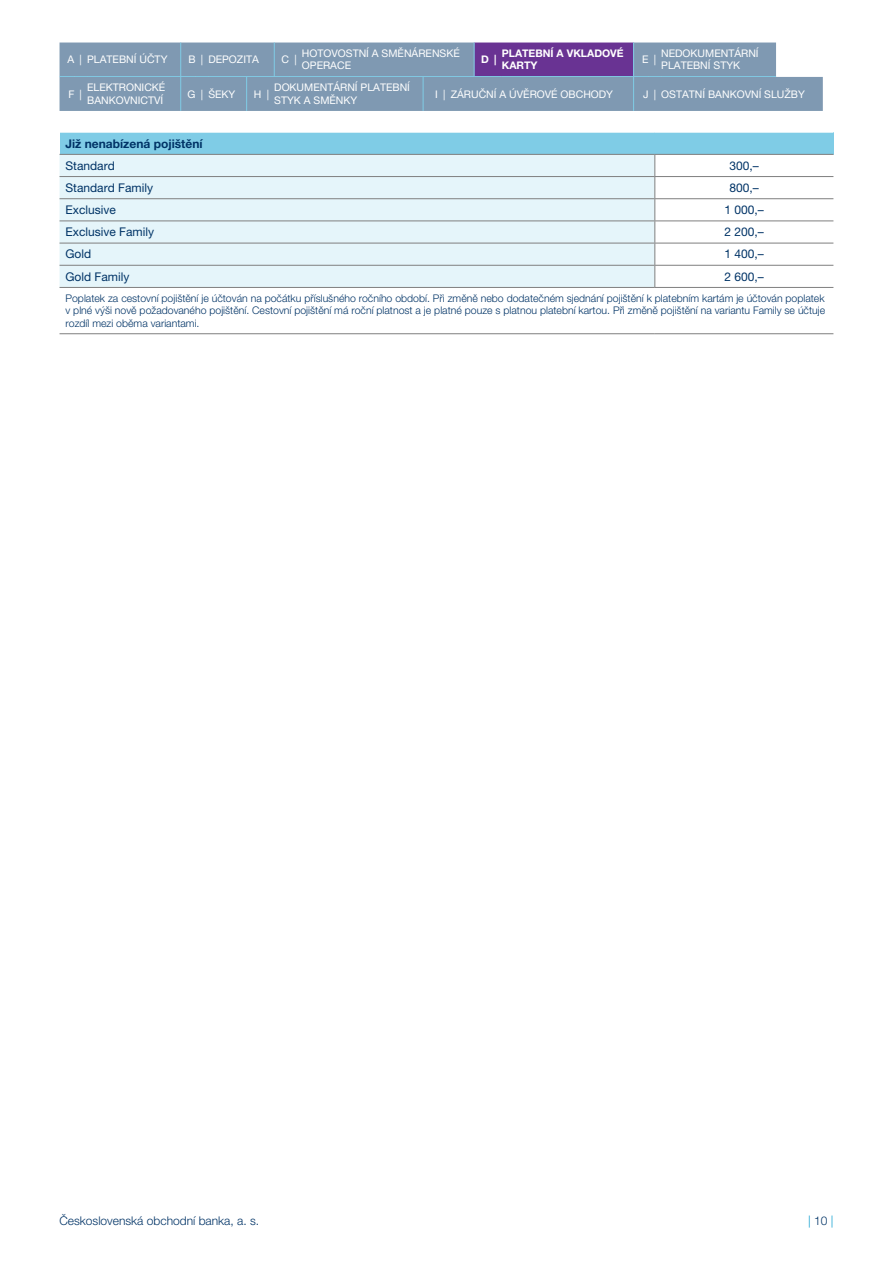
<style>
.page{position:relative;width:893px;height:1263px;background:#fff}
.page>*{position:absolute;margin:0;border:0;box-sizing:border-box;transform-origin:0 0}
.t1{font:12px "Helvetica Neue LT Pro";color:#036}
.t2{font:300 12px "Helvetica Neue LT Pro";color:#036}
.Nadpis_hlavni_3{font:700 12px "Helvetica Neue LT Pro";color:#036}
.t3{font:300 12px "Helvetica Neue LT Pro";color:#0099cd}
.Normal_poznamka_bez{font:300 10.5px/12.6px "Helvetica Neue LT Pro";color:#036;text-align:justify}
.t4{font:10.5px/12.6px "Helvetica Neue LT Pro";color:#fff}
.t5{font:700 10.5px/12.6px "Helvetica Neue LT Pro";color:#fff}
.s1{color:#036}
</style>
<div class="page">
<div style="left:60px;top:132px;width:773px;height:22px;background:#7fcce6"></div>
<svg style="left:60px;top:155px;width:773px;height:132px;fill:#e5f5fa"></svg>
<hr style="left:60px;top:154px;width:595px;height:1px;background:#7f7f7f">
<hr style="left:655px;top:154px;width:178px;height:1px;background:#7f7f7f">
<hr style="left:60px;top:176px;width:595px;height:1px;background:#7f7f7f">
<hr style="left:655px;top:176px;width:178px;height:1px;background:#7f7f7f">
<hr style="left:60px;top:198px;width:595px;height:1px;background:#7f7f7f">
<hr style="left:655px;top:198px;width:178px;height:1px;background:#7f7f7f">
<hr style="left:60px;top:221px;width:595px;height:1px;background:#7f7f7f">
<hr style="left:655px;top:221px;width:178px;height:1px;background:#7f7f7f">
<hr style="left:60px;top:243px;width:595px;height:1px;background:#7f7f7f">
<hr style="left:655px;top:243px;width:178px;height:1px;background:#7f7f7f">
<hr style="left:60px;top:265px;width:595px;height:1px;background:#7f7f7f">
<hr style="left:655px;top:265px;width:178px;height:1px;background:#7f7f7f">
<svg style="left:654px;top:155px;width:1px;height:132px"></svg>
<hr style="left:60px;top:333px;width:595px;height:1px;background:#7f7f7f">
<hr style="left:655px;top:333px;width:178px;height:1px;background:#7f7f7f">
<hr style="left:60px;top:132px;width:595px;height:1px;background:#fff">
<hr style="left:655px;top:132px;width:178px;height:1px;background:#fff">
<hr style="left:60px;top:287px;width:595px;height:1px;background:#7f7f7f">
<hr style="left:655px;top:287px;width:178px;height:1px;background:#7f7f7f">
<svg style="left:60px;top:43px;width:763px;height:68px;background:#8092b2"></svg>
<hr style="left:633px;top:77px;width:1px;height:34px;background:#80cce6">
<hr style="left:246px;top:77px;width:1px;height:34px;background:#80cce6">
<hr style="left:423px;top:77px;width:1px;height:34px;background:#80cce6">
<hr style="left:180px;top:77px;width:1px;height:34px;background:#80cce6">
<p class="t4" style="left:68px;top:53px;width:8px">A</p>
<p class="t4" style="left:80px;top:53px;width:4px">|</p>
<p class="t4" style="left:87px;top:53px;width:82px">PLATEBNÍ ÚČTY</p>
<p class="t4" style="left:188px;top:53px;width:9px">B</p>
<p class="t4" style="left:201px;top:53px;width:4px">|</p>
<p class="t4" style="left:208px;top:53px;width:52px">DEPOZITA</p>
<p class="t4" style="left:282px;top:53px;width:9px">C</p>
<p class="t4" style="left:294px;top:53px;width:4px">|</p>
<p class="t4" style="left:302px;top:47px;width:159px">HOTOVOSTNÍ A SMĚNÁRENSKÉ<br>OPERACE</p>
<p class="t5" style="left:481px;top:53px;width:9px">D</p>
<p class="t5" style="left:494px;top:53px;width:4px">|</p>
<p class="t5" style="left:502px;top:47px;width:123px">PLATEBNÍ A VKLADOVÉ<br>KARTY</p>
<p class="t4" style="left:642px;top:53px;width:8px">E</p>
<p class="t4" style="left:654px;top:53px;width:4px">|</p>
<p class="t4" style="left:661px;top:47px;width:99px">NEDOKUMENTÁRNÍ<br>PLATEBNÍ STYK</p>
<p class="t4" style="left:68px;top:88px;width:8px">F</p>
<p class="t4" style="left:80px;top:88px;width:4px">|</p>
<p class="t4" style="left:87px;top:81px;width:80px">ELEKTRONICKÉ<br>BANKOVNICTVÍ</p>
<p class="t4" style="left:188px;top:88px;width:9px">G</p>
<p class="t4" style="left:201px;top:88px;width:4px">|</p>
<p class="t4" style="left:208px;top:88px;width:29px">ŠEKY</p>
<p class="t4" style="left:254px;top:88px;width:9px">H</p>
<p class="t4" style="left:267px;top:88px;width:4px">|</p>
<p class="t4" style="left:274px;top:81px;width:137px">DOKUMENTÁRNÍ PLATEBNÍ<br>STYK A SMĚNKY</p>
<p class="t4" style="left:435px;top:88px;width:4px">I</p>
<p class="t4" style="left:443px;top:88px;width:4px">|</p>
<p class="t4" style="left:451px;top:88px;width:164px">ZÁRUČNÍ A ÚVĚROVÉ OBCHODY</p>
<p class="t4" style="left:643px;top:88px;width:7px">J</p>
<p class="t4" style="left:654px;top:88px;width:4px">|</p>
<p class="t4" style="left:661px;top:88px;width:145px">OSTATNÍ BANKOVNÍ SLUŽBY</p>
<p class="Nadpis_hlavni_3" style="left:66px;top:136px;width:139px">Již nenabízená pojištění</p>
<p class="t1" style="left:66px;top:158px;width:51px">Standard</p>
<p class="t1" style="left:729px;top:158px;width:31px">300,–</p>
<p class="t1" style="left:66px;top:180px;width:89px">Standard Family</p>
<p class="t1" style="left:729px;top:180px;width:31px">800,–</p>
<p class="t1" style="left:66px;top:203px;width:52px">Exclusive</p>
<p class="t1" style="left:724px;top:203px;width:41px">1 000,–</p>
<p class="t1" style="left:66px;top:225px;width:90px">Exclusive Family</p>
<p class="t1" style="left:724px;top:225px;width:41px">2 200,–</p>
<p class="t1" style="left:66px;top:247px;width:27px">Gold</p>
<p class="t1" style="left:724px;top:247px;width:41px">1 400,–</p>
<p class="t1" style="left:66px;top:269px;width:66px">Gold Family</p>
<p class="t1" style="left:724px;top:269px;width:41px">2 600,–</p>
<p class="Normal_poznamka_bez" style="left:66px;top:291px;width:761px">Poplatek za cestovní pojištění je účtován na počátku příslušného ročního období. Při změně nebo dodatečném sjednání pojištění k platebním kartám je účtován poplatek v plné výši nově požadovaného pojištění. Cestovní pojištění má roční platnost a je platné pouze s platnou platební kartou. Při změně pojištění na variantu Family se účtuje rozdíl mezi oběma variantami.</p>
<p class="t2" style="left:60px;top:1213px;width:201px">Československá obchodní banka, a. s.</p>
<p class="t3" style="left:808px;top:1213px;width:27px">| <span class="s1">10</span> |</p>
</div>
